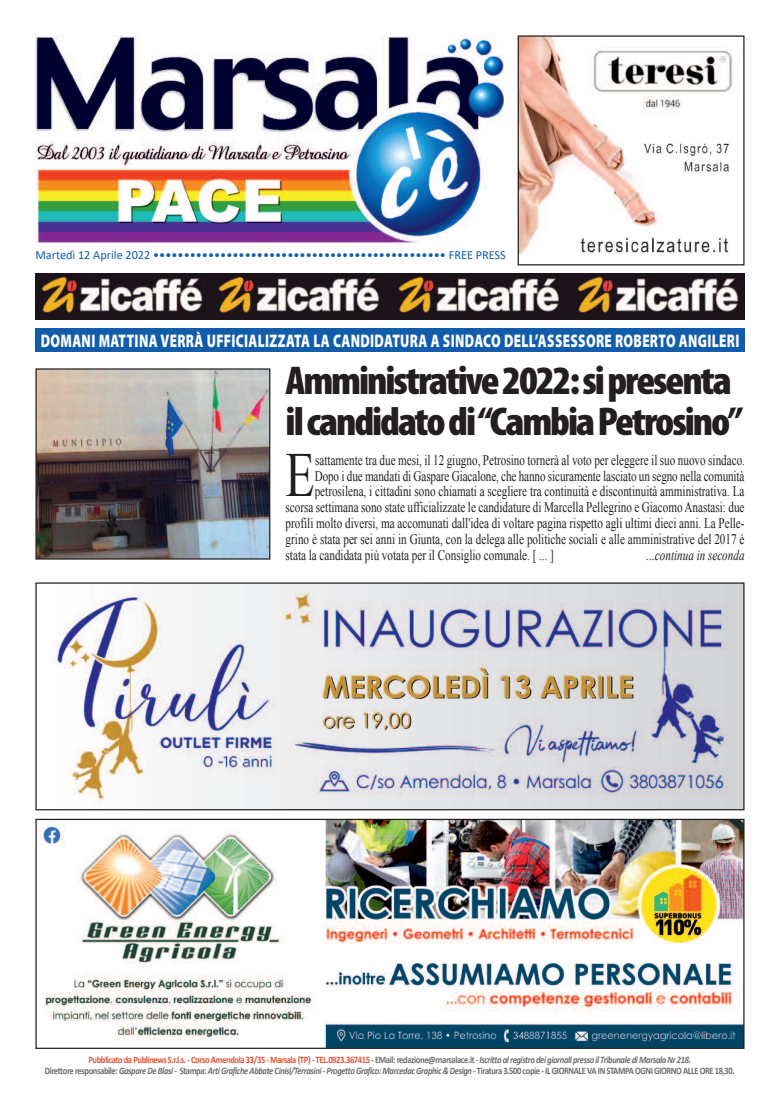
<style>
.page{position:relative;width:780px;height:1113px;background:#fff}
.page>*{position:absolute;margin:0;border:0;box-sizing:border-box;transform-origin:0 0}
.t1{font:62.62px "Times New Roman";color:#231f20;scale:.76 1}
.t2{font:900 condensed 40.38px/41px "Myriad Pro";letter-spacing:-.05em;color:#231f20;scale:1.05 1}
.t3{font:900 18.25px "Myriad Pro";letter-spacing:.025em;color:#fff;scale:.73 1}
.t4{font:14.62px "Times New Roman";color:#231f20;scale:.76 1}
.t5{font:italic 14.62px "Times New Roman";color:#231f20;scale:.76 1}
.t6{font:12.38px "Calibri";color:#115cab}
.t7{font:italic 700 9.88px/11.1px "Calibri";color:#6c6d70;text-align:center;scale:.86 1}
.s1{font-style:normal;color:#e15438}
.s2{font-style:normal}
</style>
<div class="page">
<img style="left:35px;top:274px;width:709px;height:45px">
<img style="left:519px;top:37px;width:214px;height:218px">
<div style="left:517px;top:35px;width:227px;height:230px;border:1px solid #231f20"></div>
<img style="left:39px;top:821px;width:703px;height:226px">
<div style="left:35px;top:819px;width:709px;height:230px;border:1px solid #231f20"></div>
<img style="left:55px;top:584px;width:687px;height:224px">
<div style="left:35px;top:582px;width:709px;height:228px;border:1px solid #231f20"></div>
<div style="left:35px;top:329px;width:709px;height:23px;background:#115cab"></div>
<img style="left:37px;top:370px;width:231px;height:187px">
<div style="left:35px;top:368px;width:235px;height:191px;border:1px solid #231f20"></div>
<img style="left:35px;top:35px;width:468px;height:210px">
<p class="t6" style="left:35px;top:249px;width:472px">Martedì 12 Aprile 2022 •••••••••••••••••••••••••••••••••••••••••••••••• FREE PRESS</p>
<p class="t3" style="left:41px;top:334px;width:958px">DOMANI MATTINA VERRÀ UFFICIALIZZATA LA CANDIDATURA A SINDACO DELL’ASSESSORE ROBERTO ANGILERI</p>
<h2 class="t2" style="left:285px;top:363px;width:437px">Amministrative2022:sipresenta ilcandidatodi“CambiaPetrosino”</h2>
<h1 class="t1" style="left:285px;top:440px;width:40px">E</h1>
<p class="t4" style="left:315px;top:451px;width:567px">sattamente tra due mesi, il 12 giugno, Petrosino tornerà al voto per eleggere il suo nuovo sindaco.</p>
<p class="t4" style="left:315px;top:467px;width:567px">Dopo i due mandati di Gaspare Giacalone, che hanno sicuramente lasciato un segno nella comunità</p>
<p class="t4" style="left:315px;top:483px;width:567px">petrosilena, i cittadini sono chiamati a scegliere tra continuità e discontinuità amministrativa. La</p>
<p class="t4" style="left:285px;top:499px;width:605px">scorsa settimana sono state ufficializzate le candidature di Marcella Pellegrino e Giacomo Anastasi: due</p>
<p class="t4" style="left:285px;top:515px;width:605px">profili molto diversi, ma accomunati dall'idea di voltare pagina rispetto agli ultimi dieci anni. La Pelle-</p>
<p class="t4" style="left:285px;top:531px;width:605px">grino è stata per sei anni in Giunta, con la delega alle politiche sociali e alle amministrative del 2017 è</p>
<p class="t4" style="left:285px;top:547px;width:354px">stata la candidata più votata per il Consiglio comunale. [ ... ]</p>
<p class="t5" style="left:646px;top:547px;width:130px">...continua in seconda</p>
<p class="t7" style="left:45px;top:1054px;width:803px"><span class="s1">Pubblicato da Publinews S.r.l.s. - Corso Amendola 33/35 - Marsala (TP) - TEL.0923.367415</span> <span class="s2">- EMail: redazione@marsalace.it -</span> Iscritto al registro dei giornali presso il Tribunale di Marsala Nr 218.<br><span class="s2">Direttore responsabile:</span> Gaspare De Blasi - <span class="s2">Stampa:</span> Arti Grafiche Abbate Cinisi/Terrasini - Progetto Grafico: Marcedac Graphic &amp; Design - <span class="s2">Tiratura 3.500 copie - IL GIORNALE VA IN STAMPA OGNI GIORNO ALLE ORE 18,30.</span></p>
</div>
